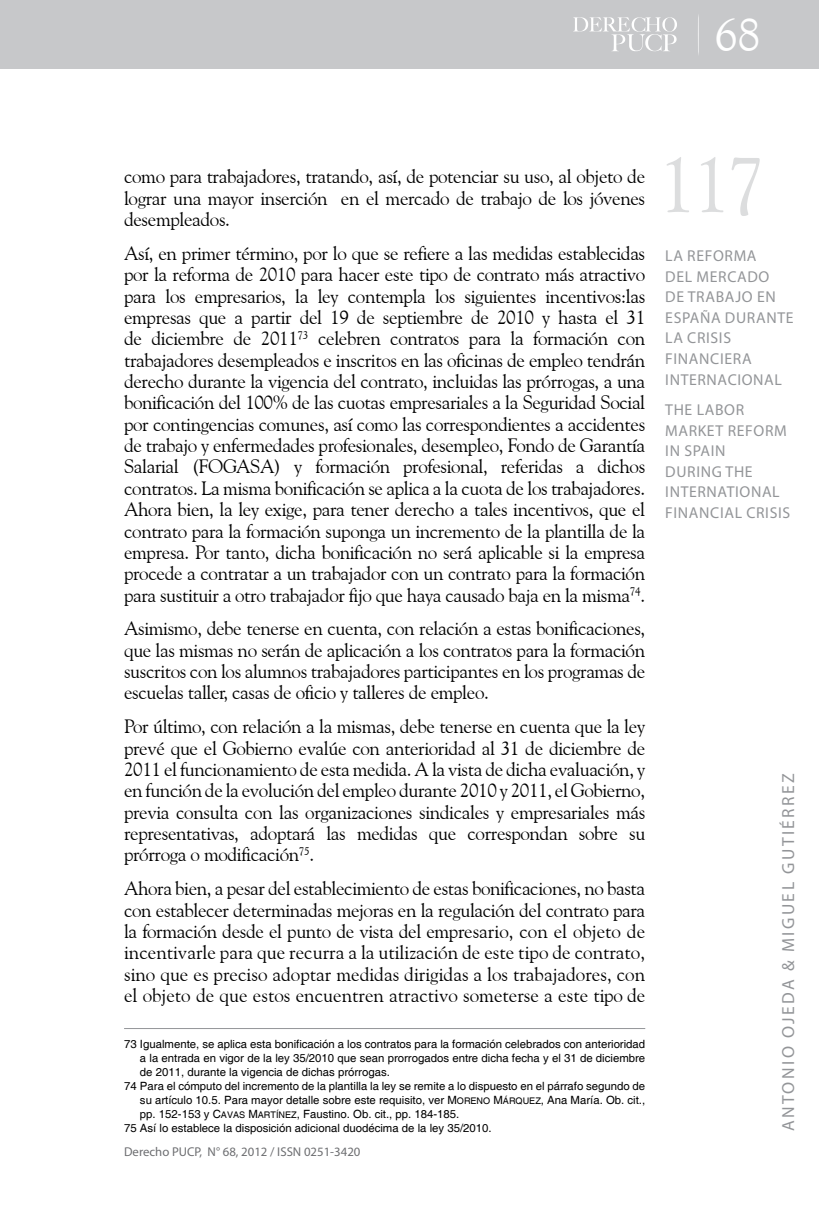
<style>
.page{position:relative;width:819px;height:1206px;background:#fff}
.page>*{position:absolute;margin:0;border:0;box-sizing:border-box;transform-origin:0 0}
.t1{font:78.75px "Goudy Old Style BT";color:#dcddde}
.t2{font:46.38px "Goudy Old Style BT";color:#fff}
.t3{font:19.25px/21.3px "Goudy Old Style BT";letter-spacing:-.02em;color:#000;text-align:justify}
.t4{font:17.5px "Myriad Pro";letter-spacing:.14em;color:#939598}
.t5{font:15.75px/20.7px "Myriad Pro";letter-spacing:.04em;color:#939598}
.t6{font:12.78px "Myriad Pro";color:#6d6e71}
.t7{font:11.38px "Helvetica";color:#000}
.s1{font-family:"Helvetica SC800"}
.s2{font-family:"Helvetica SC800";font-size:9.1px}
</style>
<div class="page">
<div style="left:0;top:0;width:819px;height:69px;background:#c7c8ca"></div>
<svg style="left:573px;top:17px;width:104px;height:34px"></svg>
<hr style="left:124px;top:1028px;width:521px;height:1px;background:#939598">
<h2 class="t2" style="left:714px;top:6px;width:47px">68</h2>
<p class="t3" style="left:124px;top:166px;width:522px">como para trabajadores, tratando, así, de potenciar su uso, al objeto de lograr una mayor inserción en el mercado de trabajo de los jóvenes desempleados.</p>
<p class="t3" style="left:124px;top:242px;width:522px">Así, en primer término, por lo que se refiere a las medidas establecidas por la reforma de 2010 para hacer este tipo de contrato más atractivo para los empresarios, la ley contempla los siguientes incentivos:las empresas que a partir del 19 de septiembre de 2010 y hasta el 31 de diciembre de 2011<sup>73</sup> celebren contratos para la formación con trabajadores desempleados e inscritos en las oficinas de empleo tendrán derecho durante la vigencia del contrato, incluidas las prórrogas, a una bonificación del 100% de las cuotas empresariales a la Seguridad Social por contingencias comunes, así como las correspondientes a accidentes de trabajo y enfermedades profesionales, desempleo, Fondo de Garantía Salarial (FOGASA) y formación profesional, referidas a dichos contratos. La misma bonificación se aplica a la cuota de los trabajadores.<br>Ahora bien, la ley exige, para tener derecho a tales incentivos, que el contrato para la formación suponga un incremento de la plantilla de la empresa. Por tanto, dicha bonificación no será aplicable si la empresa procede a contratar a un trabajador con un contrato para la formación para sustituir a otro trabajador fijo que haya causado baja en la misma<sup>74</sup>.</p>
<p class="t3" style="left:124px;top:617px;width:522px">Asimismo, debe tenerse en cuenta, con relación a estas bonificaciones, que las mismas no serán de aplicación a los contratos para la formación suscritos con los alumnos trabajadores participantes en los programas de escuelas taller, casas de oficio y talleres de empleo.</p>
<p class="t3" style="left:124px;top:715px;width:522px">Por último, con relación a la mismas, debe tenerse en cuenta que la ley prevé que el Gobierno evalúe con anterioridad al 31 de diciembre de 2011 el funcionamiento de esta medida. A la vista de dicha evaluación, y en función de la evolución del empleo durante 2010 y 2011, el Gobierno, previa consulta con las organizaciones sindicales y empresariales más representativas, adoptará las medidas que correspondan sobre su prórroga o modificación<sup>75</sup>.</p>
<p class="t3" style="left:124px;top:877px;width:522px">Ahora bien, a pesar del establecimiento de estas bonificaciones, no basta con establecer determinadas mejoras en la regulación del contrato para la formación desde el punto de vista del empresario, con el objeto de incentivarle para que recurra a la utilización de este tipo de contrato, sino que es preciso adoptar medidas dirigidas a los trabajadores, con el objeto de que estos encuentren atractivo someterse a este tipo de</p>
<p class="t7" style="left:124px;top:1036px;width:522px">73 Igualmente, se aplica esta bonificación a los contratos para la formación celebrados con anterioridad</p>
<p class="t7" style="left:140px;top:1050px;width:507px">a la entrada en vigor de la ley 35/2010 que sean prorrogados entre dicha fecha y el 31 de diciembre</p>
<p class="t7" style="left:140px;top:1064px;width:251px">de 2011, durante la vigencia de dichas prórrogas.</p>
<p class="t7" style="left:124px;top:1078px;width:522px">74 Para el cómputo del incremento de la plantilla la ley se remite a lo dispuesto en el párrafo segundo de</p>
<p class="t7" style="left:140px;top:1092px;width:506px">su artículo 10.5. Para mayor detalle sobre este requisito, ver <span class="s1">M</span><span class="s2">ORENO</span> <span class="s1">M</span><span class="s2">ÁRQUEZ</span>, Ana María. Ob. cit.,</p>
<p class="t7" style="left:140px;top:1106px;width:321px">pp. 152-153 y <span class="s1">C</span><span class="s2">AVAS</span> <span class="s1">M</span><span class="s2">ARTÍNEZ</span>, Faustino. Ob. cit., pp. 184-185.</p>
<p class="t7" style="left:124px;top:1120px;width:369px">75 Así lo establece la disposición adicional duodécima de la ley 35/2010.</p>
<p class="t6" style="left:124px;top:1144px;width:160px">DERECHO PUCP, N° 68, 2012 / ISSN</p>
<p class="t6" style="left:304px;top:1144px;width:58px">0251-3420</p>
<h1 class="t1" style="left:657px;top:136px;width:109px">117</h1>
<p class="t5" style="left:665px;top:245px;width:130px">LA REFORMA<br>DEL MERCADO<br>DE TRABAJO EN<br>ESPAÑA DURANTE<br>LA CRISIS<br>FINANCIERA<br>INTERNACIONAL</p>
<p class="t5" style="left:665px;top:399px;width:126px">TH E LABOR<br>MARKET REFORM<br>IN SPAIN<br>DURING THE<br>INTERNATIONAL<br>FINANCIAL CRISIS</p>
<p class="t4" style="left:777px;top:1131px;width:360px;rotate:-90deg">ANTONIO OJEDA &amp; M IGUEL GUTIÉRREZ</p>
</div>
